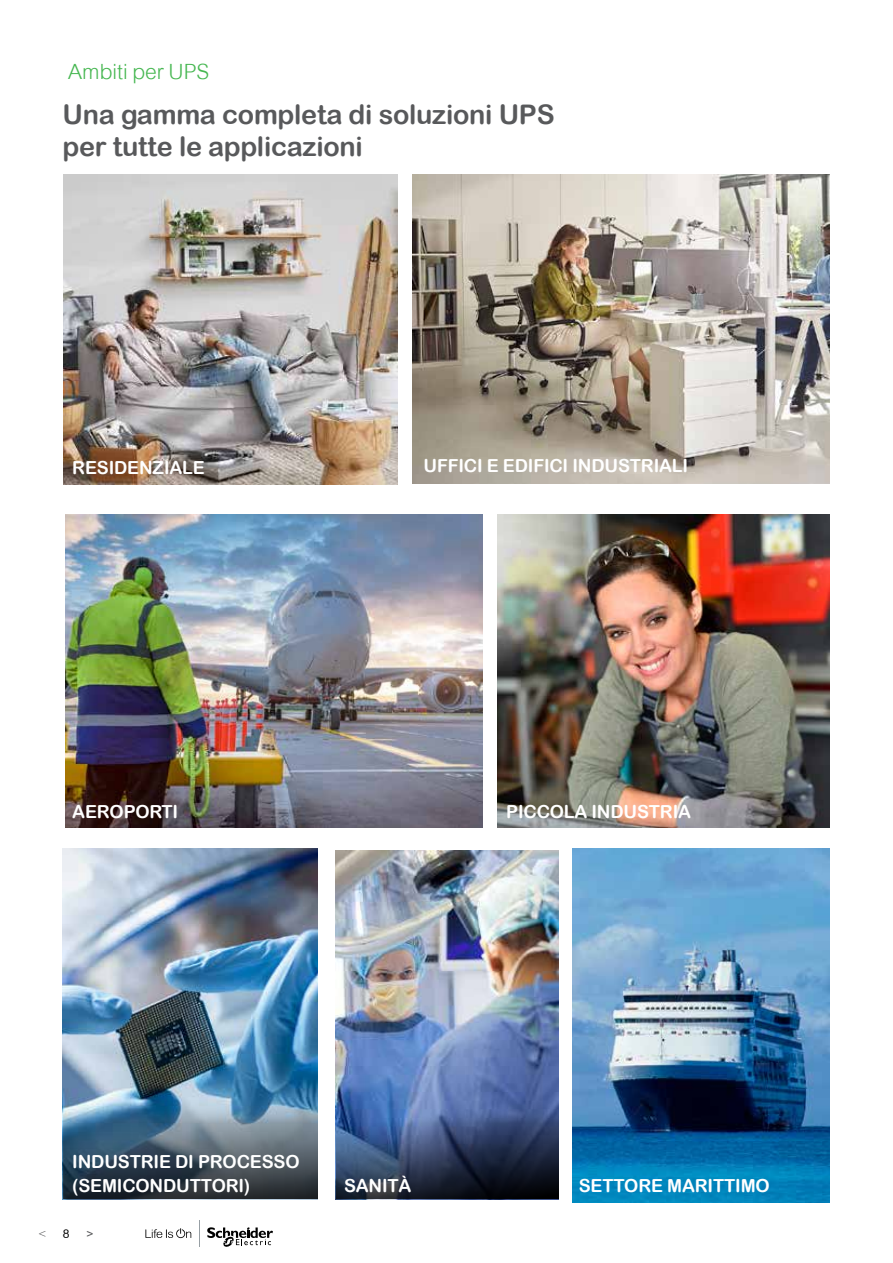
<style>
.page{position:relative;width:893px;height:1263px;background:#fff}
.page>*{position:absolute;margin:0;border:0;box-sizing:border-box;transform-origin:0 0}
.t1{font:27px/32.4px "Arial Rounded MT Bold";letter-spacing:-.01em;color:#58595b}
.t2{font:300 21px "Arial MT Std";color:#46b751}
.t3{font:18px/24px "Arial Rounded MT Bold";letter-spacing:-.01em;color:#fff}
.t4{font:300 12px "Arial Rounded MT Std";color:#58595b}
.t5{font:12px "Arial Rounded MT";color:#000}
.t6{font:12px "Arial";color:#58595b}
</style>
<div class="page">
<svg style="left:145px;top:1228px;width:46px;height:10px"></svg>
<svg style="left:207px;top:1227px;width:66px;height:20px"></svg>
<svg style="left:199px;top:1221px;width:1px;height:26px"></svg>
<img style="left:64px;top:174px;width:333px;height:310px">
<img style="left:412px;top:174px;width:417px;height:310px">
<img style="left:497px;top:515px;width:332px;height:312px">
<img style="left:65px;top:515px;width:417px;height:313px">
<img style="left:63px;top:848px;width:255px;height:351px">
<img style="left:336px;top:850px;width:222px;height:239px">
<img style="left:573px;top:848px;width:256px;height:354px">
<img style="left:64px;top:1089px;width:254px;height:110px">
<svg style="left:336px;top:1089px;width:222px;height:110px;background:#35496f"></svg>
<p class="t2" style="left:68px;top:60px;width:143px">Ambiti per UPS</p>
<h1 class="t1" style="left:62px;top:98px;width:494px">Una gamma completa di soluzioni UPS per tutte le applicazioni</h1>
<p class="t3" style="left:72px;top:456px;width:134px">RESIDENZIALE</p>
<p class="t3" style="left:423px;top:454px;width:266px">UFFICI E EDIFICI INDUSTRIALI</p>
<p class="t3" style="left:72px;top:799px;width:107px">AEROPORTI</p>
<p class="t3" style="left:506px;top:799px;width:186px">PICCOLA INDUSTRIA</p>
<p class="t3" style="left:72px;top:1149px;width:229px">INDUSTRIE DI PROCESSO (SEMICONDUTTORI)</p>
<p class="t4" style="left:38px;top:1227px;width:9px">&lt;</p>
<p class="t5" style="left:63px;top:1227px;width:8px">8</p>
<p class="t6" style="left:86px;top:1226px;width:9px">&gt;</p>
<p class="t3" style="left:344px;top:1173px;width:69px">SANITÀ</p>
<p class="t3" style="left:579px;top:1173px;width:192px">SETTORE MARITTIMO</p>
</div>
